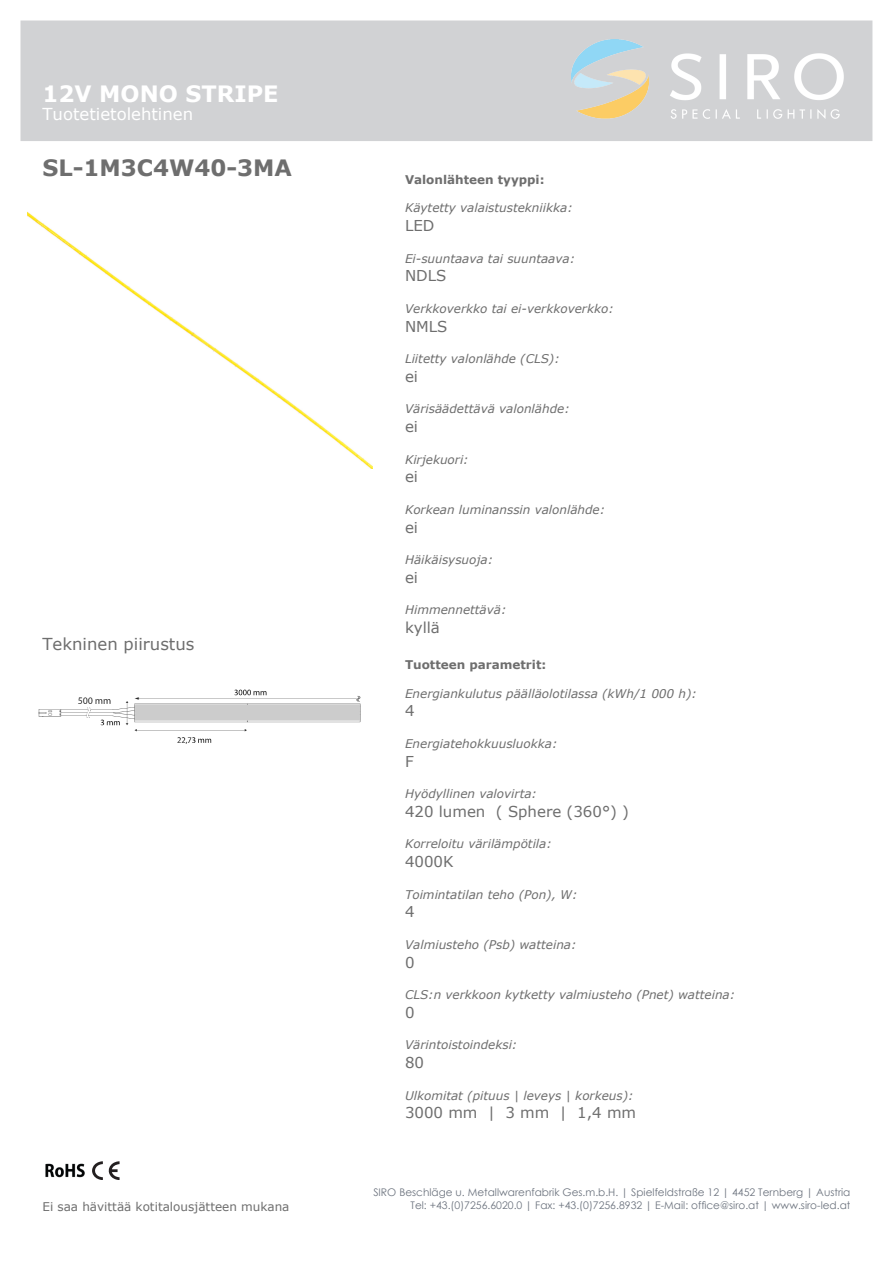
<style>
.page{position:relative;width:893px;height:1263px;background:#fff}
.page>*{position:absolute;margin:0;border:0;box-sizing:border-box;transform-origin:0 0}
.t1{font:700 22.5px "Verdana";color:#6e6e6e}
.t2{font:700 22.5px "Verdana";color:#fff}
.t3{font:16.5px "Verdana";color:#fff}
.t4{font:16.5px "Verdana";color:#6e6e6e}
.t5{font:15px "Verdana";color:#6e6e6e}
.t6{font:italic 12px "Verdana";color:#6e6e6e}
.t7{font:700 12px "Verdana";color:#6e6e6e}
.t8{font:12px "Verdana";color:#6e6e6e}
.t9{font:10.5px/12.6px "Century Gothic";color:#6d747f;text-align:right}
</style>
<div class="page">
<div style="left:21px;top:21px;width:851px;height:120px;background:#d1d2d4"></div>
<img style="left:571px;top:40px;width:272px;height:78px">
<img style="left:45px;top:1163px;width:40px;height:15px">
<svg style="left:92px;top:1161px;width:27px;height:19px"></svg>
<img style="left:27px;top:211px;width:345px;height:258px">
<img style="left:38px;top:689px;width:323px;height:55px">
<h1 class="t2" style="left:42px;top:80px;width:238px">12V MONO STRIPE</h1>
<h2 class="t3" style="left:42px;top:104px;width:152px">Tuotetietolehtinen</h2>
<h1 class="t1" style="left:42px;top:154px;width:251px">SL-1M3C4W40-3MA</h1>
<h2 class="t4" style="left:42px;top:633px;width:154px">Tekninen piirustus</h2>
<p class="t8" style="left:42px;top:1198px;width:249px">Ei saa hävittää kotitalousjätteen mukana</p>
<p class="t7" style="left:405px;top:172px;width:141px">Valonlähteen tyyppi:</p>
<p class="t6" style="left:405px;top:200px;width:169px">Käytetty valaistustekniikka:</p>
<p class="t5" style="left:405px;top:216px;width:31px">LED</p>
<p class="t6" style="left:405px;top:250px;width:172px">Ei-suuntaava tai suuntaava:</p>
<p class="t5" style="left:405px;top:266px;width:43px">NDLS</p>
<p class="t6" style="left:405px;top:301px;width:210px">Verkkoverkko tai ei-verkkoverkko:</p>
<p class="t5" style="left:405px;top:316px;width:44px">NMLS</p>
<p class="t6" style="left:405px;top:351px;width:156px">Liitetty valonlähde (CLS):</p>
<p class="t5" style="left:405px;top:367px;width:15px">ei</p>
<p class="t6" style="left:405px;top:401px;width:166px">Värisäädettävä valonlähde:</p>
<p class="t5" style="left:405px;top:417px;width:15px">ei</p>
<p class="t6" style="left:405px;top:451px;width:65px">Kirjekuori:</p>
<p class="t5" style="left:405px;top:467px;width:15px">ei</p>
<p class="t6" style="left:405px;top:502px;width:202px">Korkean luminanssin valonlähde:</p>
<p class="t5" style="left:405px;top:517px;width:15px">ei</p>
<p class="t6" style="left:405px;top:552px;width:90px">Häikäisysuoja:</p>
<p class="t5" style="left:405px;top:568px;width:15px">ei</p>
<p class="t6" style="left:405px;top:602px;width:103px">Himmennettävä:</p>
<p class="t5" style="left:405px;top:618px;width:36px">kyllä</p>
<p class="t7" style="left:405px;top:657px;width:143px">Tuotteen parametrit:</p>
<p class="t6" style="left:405px;top:685px;width:293px">Energiankulutus päälläolotilassa (kWh/1 000 h):</p>
<p class="t5" style="left:405px;top:701px;width:11px">4</p>
<p class="t6" style="left:405px;top:736px;width:154px">Energiatehokkuusluokka:</p>
<p class="t5" style="left:405px;top:751px;width:10px">F</p>
<p class="t6" style="left:405px;top:786px;width:133px">Hyödyllinen valovirta:</p>
<p class="t5" style="left:405px;top:802px;width:225px">420 lumen ( Sphere (360°) )</p>
<p class="t6" style="left:405px;top:836px;width:148px">Korreloitu värilämpötila:</p>
<p class="t5" style="left:405px;top:852px;width:50px">4000K</p>
<p class="t6" style="left:405px;top:886px;width:174px">Toimintatilan teho (Pon), W:</p>
<p class="t5" style="left:405px;top:902px;width:11px">4</p>
<p class="t6" style="left:405px;top:937px;width:173px">Valmiusteho (Psb) watteina:</p>
<p class="t5" style="left:405px;top:952px;width:11px">0</p>
<p class="t6" style="left:405px;top:987px;width:332px">CLS:n verkkoon kytketty valmiusteho (Pnet) watteina:</p>
<p class="t5" style="left:405px;top:1003px;width:11px">0</p>
<p class="t6" style="left:405px;top:1037px;width:114px">Värintoistoindeksi:</p>
<p class="t5" style="left:405px;top:1053px;width:21px">80</p>
<p class="t6" style="left:405px;top:1087px;width:230px">Ulkomitat (pituus | leveys | korkeus):</p>
<p class="t5" style="left:405px;top:1103px;width:233px">3000 mm | 3 mm | 1,4 mm</p>
<p class="t9" style="left:373px;top:1186px;width:479px">SIRO Beschläge u. Metallwarenfabrik Ges.m.b.H. | Spielfeldstraße 12 | 4452 Ternberg | Austria<br>Tel: +43.(0)7256.6020.0 | Fax: +43.(0)7256.8932 | E-Mail: office@siro.at | www.siro-led.at</p>
</div>
